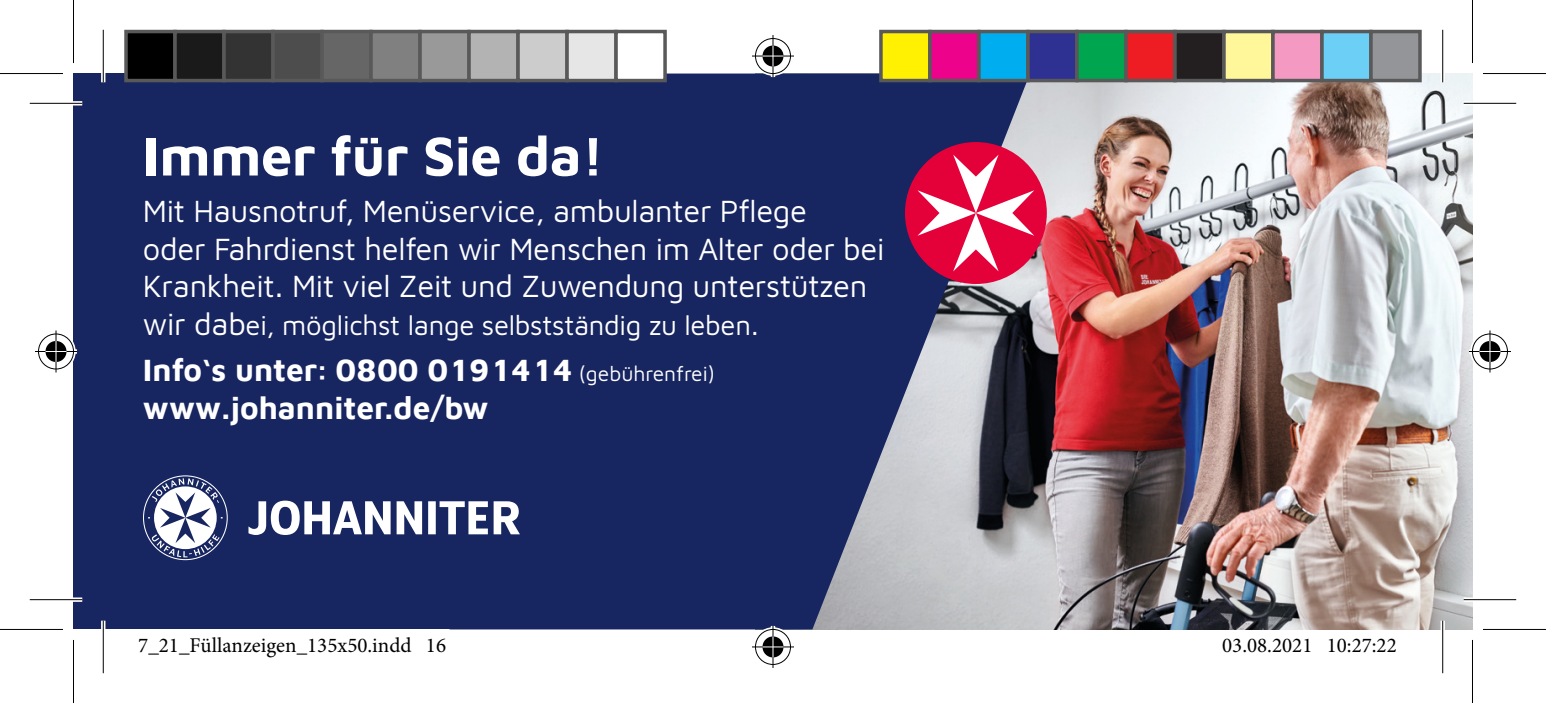
<style>
.page{position:relative;width:1546px;height:703px;background:#fff}
.page>*{position:absolute;margin:0;border:0;box-sizing:border-box;transform-origin:0 0}
.t1{font:700 56px "Maven Johanniter";letter-spacing:-.01em;color:#fff}
.t2{font:31.5px/37.8px "Maven Johanniter";letter-spacing:-.01em;color:#fff}
.t3{font:700 31.5px "Maven Johanniter";color:#fff}
.t4{font:28px "Maven Johanniter";letter-spacing:-.01em;color:#fff}
.t5{font:21px "Minion Pro";color:#000}
.s1{font-size:31.5px}
.s2{font-weight:400;font-size:21px}
</style>
<div class="page">
<img style="left:1030px;top:74px;width:442px;height:555px">
<div style="left:74px;top:74px;width:476px;height:555px;background:#172560"></div>
<svg style="left:450px;top:74px;width:580px;height:555px;fill:#172560"></svg>
<div style="left:905px;top:142px;width:142px;height:142px;background:#e4013a;border-radius:50%"></div>
<svg style="left:917px;top:154px;width:117px;height:117px"></svg>
<svg style="left:143px;top:475px;width:377px;height:85px"></svg>
<svg style="left:30px;top:101px;width:52px;height:4px"></svg>
<svg style="left:1464px;top:101px;width:52px;height:4px"></svg>
<svg style="left:30px;top:597px;width:52px;height:5px"></svg>
<svg style="left:1464px;top:597px;width:52px;height:5px"></svg>
<svg style="left:101px;top:30px;width:4px;height:52px"></svg>
<svg style="left:101px;top:620px;width:4px;height:53px"></svg>
<svg style="left:1440px;top:30px;width:5px;height:52px"></svg>
<svg style="left:1440px;top:620px;width:5px;height:53px"></svg>
<hr style="left:30px;top:103px;width:52px;height:1px;background:#000">
<hr style="left:1464px;top:103px;width:52px;height:1px;background:#000">
<hr style="left:30px;top:599px;width:52px;height:1px;background:#000">
<hr style="left:1464px;top:599px;width:52px;height:1px;background:#000">
<hr style="left:103px;top:30px;width:1px;height:52px;background:#000">
<hr style="left:103px;top:620px;width:1px;height:53px;background:#000">
<hr style="left:1442px;top:30px;width:1px;height:52px;background:#000">
<hr style="left:1442px;top:620px;width:1px;height:53px;background:#000">
<hr style="left:0;top:73px;width:63px;height:1px;background:#000">
<hr style="left:1483px;top:73px;width:63px;height:1px;background:#000">
<hr style="left:0;top:628px;width:63px;height:2px;background:#000">
<hr style="left:1483px;top:628px;width:63px;height:2px;background:#000">
<hr style="left:73px;top:0;width:1px;height:63px;background:#000">
<hr style="left:73px;top:640px;width:1px;height:63px;background:#000">
<hr style="left:1472px;top:0;width:1px;height:63px;background:#000">
<hr style="left:1472px;top:640px;width:1px;height:63px;background:#000">
<div style="left:753px;top:36px;width:40px;height:40px;border:4px solid #fff;border-radius:50%"></div>
<hr style="left:752px;top:54px;width:42px;height:4px;background:#fff">
<hr style="left:771px;top:35px;width:4px;height:42px;background:#fff">
<div style="left:760px;top:43px;width:26px;height:26px;border:4px solid #fff;border-radius:50%"></div>
<div style="left:755px;top:38px;width:36px;height:36px;border:1px solid #000;border-radius:50%"></div>
<hr style="left:752px;top:55px;width:42px;height:2px;background:#000">
<hr style="left:772px;top:35px;width:2px;height:42px;background:#000">
<div style="left:762px;top:46px;width:21px;height:21px;background:#000;border-radius:50%"></div>
<hr style="left:762px;top:55px;width:21px;height:2px;background:#fff">
<hr style="left:772px;top:46px;width:2px;height:21px;background:#fff">
<div style="left:753px;top:627px;width:40px;height:39px;border:4px solid #fff;border-radius:50%"></div>
<svg style="left:752px;top:644px;width:42px;height:5px"></svg>
<hr style="left:771px;top:626px;width:4px;height:42px;background:#fff">
<div style="left:760px;top:634px;width:26px;height:25px;border:4px solid #fff;border-radius:50%"></div>
<div style="left:755px;top:629px;width:36px;height:36px;border:1px solid #000;border-radius:50%"></div>
<hr style="left:752px;top:646px;width:42px;height:1px;background:#000">
<hr style="left:772px;top:626px;width:2px;height:42px;background:#000">
<div style="left:762px;top:636px;width:21px;height:21px;background:#000;border-radius:50%"></div>
<svg style="left:762px;top:646px;width:21px;height:1px"></svg>
<hr style="left:772px;top:636px;width:2px;height:21px;background:#fff">
<div style="left:36px;top:332px;width:40px;height:39px;border:4px solid #fff;border-radius:50%"></div>
<hr style="left:35px;top:349px;width:42px;height:4px;background:#fff">
<hr style="left:54px;top:330px;width:4px;height:42px;background:#fff">
<div style="left:43px;top:339px;width:26px;height:25px;border:4px solid #fff;border-radius:50%"></div>
<div style="left:38px;top:333px;width:36px;height:36px;border:1px solid #000;border-radius:50%"></div>
<hr style="left:35px;top:351px;width:42px;height:1px;background:#000">
<hr style="left:55px;top:330px;width:2px;height:42px;background:#000">
<div style="left:46px;top:341px;width:21px;height:21px;background:#000;border-radius:50%"></div>
<svg style="left:46px;top:351px;width:21px;height:1px"></svg>
<hr style="left:55px;top:341px;width:2px;height:21px;background:#fff">
<div style="left:1470px;top:332px;width:40px;height:39px;border:4px solid #fff;border-radius:50%"></div>
<hr style="left:1469px;top:349px;width:42px;height:4px;background:#fff">
<svg style="left:1488px;top:330px;width:4px;height:42px"></svg>
<div style="left:1477px;top:339px;width:26px;height:25px;border:4px solid #fff;border-radius:50%"></div>
<div style="left:1472px;top:333px;width:36px;height:36px;border:1px solid #000;border-radius:50%"></div>
<hr style="left:1469px;top:351px;width:42px;height:1px;background:#000">
<hr style="left:1489px;top:330px;width:1px;height:42px;background:#000">
<svg style="left:1479px;top:341px;width:21px;height:21px"></svg>
<div style="left:126px;top:32px;width:49px;height:49px;background:#000"></div>
<div style="left:124px;top:30px;width:53px;height:52px;border:4px solid #595959"></div>
<div style="left:175px;top:32px;width:49px;height:49px;background:#1a1a1a"></div>
<div style="left:173px;top:30px;width:53px;height:52px;border:4px solid #595959"></div>
<div style="left:224px;top:32px;width:49px;height:49px;background:#333"></div>
<div style="left:222px;top:30px;width:53px;height:52px;border:4px solid #595959"></div>
<div style="left:273px;top:32px;width:49px;height:49px;background:#4d4d4d"></div>
<div style="left:271px;top:30px;width:53px;height:52px;border:4px solid #595959"></div>
<div style="left:322px;top:32px;width:49px;height:49px;background:#666"></div>
<div style="left:320px;top:30px;width:53px;height:52px;border:4px solid #595959"></div>
<div style="left:371px;top:32px;width:49px;height:49px;background:#808080"></div>
<div style="left:369px;top:30px;width:53px;height:52px;border:4px solid #595959"></div>
<div style="left:420px;top:32px;width:49px;height:49px;background:#999"></div>
<div style="left:418px;top:30px;width:53px;height:52px;border:4px solid #595959"></div>
<div style="left:469px;top:32px;width:49px;height:49px;background:#b3b3b3"></div>
<div style="left:467px;top:30px;width:53px;height:52px;border:4px solid #595959"></div>
<div style="left:518px;top:32px;width:49px;height:49px;background:#ccc"></div>
<div style="left:516px;top:30px;width:53px;height:52px;border:4px solid #595959"></div>
<div style="left:567px;top:32px;width:49px;height:49px;background:#e6e6e6"></div>
<div style="left:565px;top:30px;width:53px;height:52px;border:4px solid #595959"></div>
<div style="left:616px;top:32px;width:49px;height:49px;background:#fff"></div>
<div style="left:614px;top:30px;width:53px;height:52px;border:4px solid #595959"></div>
<div style="left:881px;top:32px;width:49px;height:49px;background:#fff101"></div>
<div style="left:879px;top:30px;width:53px;height:52px;border:4px solid #595959"></div>
<div style="left:930px;top:32px;width:49px;height:49px;background:#ed028c"></div>
<div style="left:928px;top:30px;width:53px;height:52px;border:4px solid #595959"></div>
<div style="left:979px;top:32px;width:49px;height:49px;background:#00aeef"></div>
<div style="left:977px;top:30px;width:53px;height:52px;border:4px solid #595959"></div>
<div style="left:1028px;top:32px;width:49px;height:49px;background:#2e3092"></div>
<div style="left:1026px;top:30px;width:53px;height:52px;border:4px solid #595959"></div>
<div style="left:1077px;top:32px;width:49px;height:49px;background:#00a54f"></div>
<div style="left:1075px;top:30px;width:53px;height:52px;border:4px solid #595959"></div>
<div style="left:1126px;top:32px;width:49px;height:49px;background:#ee1d23"></div>
<div style="left:1124px;top:30px;width:53px;height:52px;border:4px solid #595959"></div>
<div style="left:1175px;top:32px;width:49px;height:49px;background:#231f20"></div>
<div style="left:1173px;top:30px;width:53px;height:52px;border:4px solid #595959"></div>
<div style="left:1224px;top:32px;width:49px;height:49px;background:#fff79a"></div>
<div style="left:1222px;top:30px;width:53px;height:52px;border:4px solid #595959"></div>
<div style="left:1273px;top:32px;width:49px;height:49px;background:#f499c2"></div>
<div style="left:1271px;top:30px;width:53px;height:52px;border:4px solid #595959"></div>
<div style="left:1322px;top:32px;width:49px;height:49px;background:#6bcff6"></div>
<div style="left:1320px;top:30px;width:53px;height:52px;border:4px solid #595959"></div>
<div style="left:1371px;top:32px;width:49px;height:49px;background:#939598"></div>
<div style="left:1369px;top:30px;width:53px;height:52px;border:4px solid #595959"></div>
<div style="left:357px;top:638px;width:10px;height:15px;border:1px solid #fff;border-radius:50%"></div>
<div style="left:359px;top:638px;width:7px;height:14px;border:1px solid #fff;border-radius:50%"></div>
<div style="left:1222px;top:638px;width:10px;height:15px;border:1px solid #fff;border-radius:50%"></div>
<div style="left:1224px;top:638px;width:6px;height:14px;border:1px solid #fff;border-radius:50%"></div>
<div style="left:1247px;top:638px;width:10px;height:15px;border:1px solid #fff;border-radius:50%"></div>
<div style="left:1249px;top:638px;width:6px;height:14px;border:1px solid #fff;border-radius:50%"></div>
<div style="left:1282px;top:638px;width:10px;height:15px;border:1px solid #fff;border-radius:50%"></div>
<div style="left:1284px;top:638px;width:6px;height:14px;border:1px solid #fff;border-radius:50%"></div>
<div style="left:1337px;top:638px;width:10px;height:15px;border:1px solid #fff;border-radius:50%"></div>
<div style="left:1339px;top:638px;width:6px;height:14px;border:1px solid #fff;border-radius:50%"></div>
<p class="t1" style="left:143px;top:116px;width:463px">Immer für Sie da!</p>
<p class="t2" style="left:143px;top:190px;width:743px">Mit Hausnotruf, Menüservice, ambulanter Pflege<br>oder Fahrdienst helfen wir Menschen im Alter oder bei<br>Krankheit. Mit viel Zeit und Zuwendung unterstützen</p>
<p class="t4" style="left:143px;top:306px;width:617px"><span class="s1">wir dab</span>ei, möglichst lange selbstständig zu leben.</p>
<p class="t3" style="left:143px;top:348px;width:574px">Info‘s unter: 0800 0191414 <span class="s2">(gebührenfrei)</span></p>
<p class="t3" style="left:143px;top:386px;width:347px">www.johanniter.de/bw</p>
<p class="t5" style="left:138px;top:631px;width:309px">7_21_Füllanzeigen_135x50.indd 16</p>
<p class="t5" style="left:1222px;top:631px;width:176px">03.08.2021 10:27:22</p>
</div>
